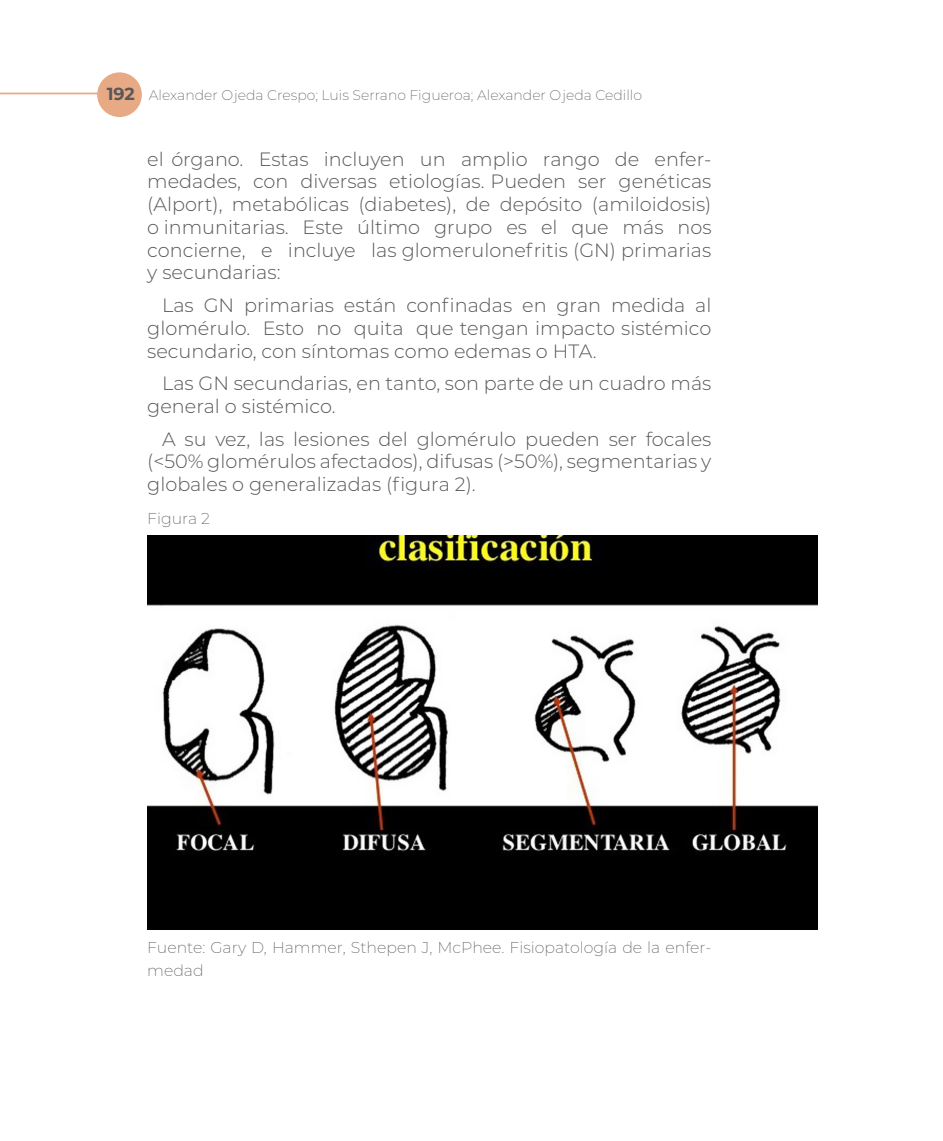
<style>
.page{position:relative;width:943px;height:1141px;background:#fff}
.page>*{position:absolute;margin:0;border:0;box-sizing:border-box;transform-origin:0 0}
.body_sangria{font:300 19.25px/22.8px "Montserrat";color:#57585a;text-align:justify}
.pie_de_foto{font:200 15.75px/22.8px "Montserrat";color:#57585a}
.t1{font:200 14px "Montserrat";color:#57585a}
.s1{font-weight:700;font-size:17.5px}
</style>
<div class="page">
<div style="left:97px;top:72px;width:45px;height:45px;background:#e8aa85;border-radius:50%"></div>
<hr style="left:0;top:93px;width:98px;height:1px;background:#e8aa85">
<img style="left:147px;top:536px;width:670px;height:393px">
<p class="t1" style="left:107px;top:85px;width:537px"><span class="s1">192</span> Alexander Ojeda Crespo; Luis Serrano Figueroa; Alexander Ojeda Cedillo</p>
<p class="body_sangria" style="left:147px;top:147px;width:566px">el órgano. Estas incluyen un amplio rango de enfer&shy;medades, con diversas etiologías. Pueden ser genéticas (Alport), metabólicas (diabetes), de depósito (amiloidosis) o inmunitarias. Este último grupo es el que más nos concierne, e incluye las glomerulonefritis (GN) primarias y secundarias:</p>
<p class="body_sangria" style="left:147px;top:293px;width:565px;text-indent:15px">Las GN primarias están confinadas en gran medida al glomérulo. Esto no quita que tengan impacto sistémico secundario, con síntomas como edemas o HTA.</p>
<p class="body_sangria" style="left:147px;top:371px;width:565px;text-indent:15px">Las GN secundarias, en tanto, son parte de un cuadro más general o sistémico.</p>
<p class="body_sangria" style="left:147px;top:427px;width:565px;text-indent:15px">A su vez, las lesiones del glomérulo pueden ser focales (&lt;50% glomérulos afectados), difusas (&gt;50%), segmentarias y globales o generalizadas (figura 2).</p>
<p class="pie_de_foto" style="left:147px;top:506px;width:64px">Figura 2</p>
<p class="pie_de_foto" style="left:147px;top:936px;width:565px">Fuente: Gary D, Hammer, Sthepen J, McPhee. Fisiopatología de la enfer&shy;medad</p>
</div>
